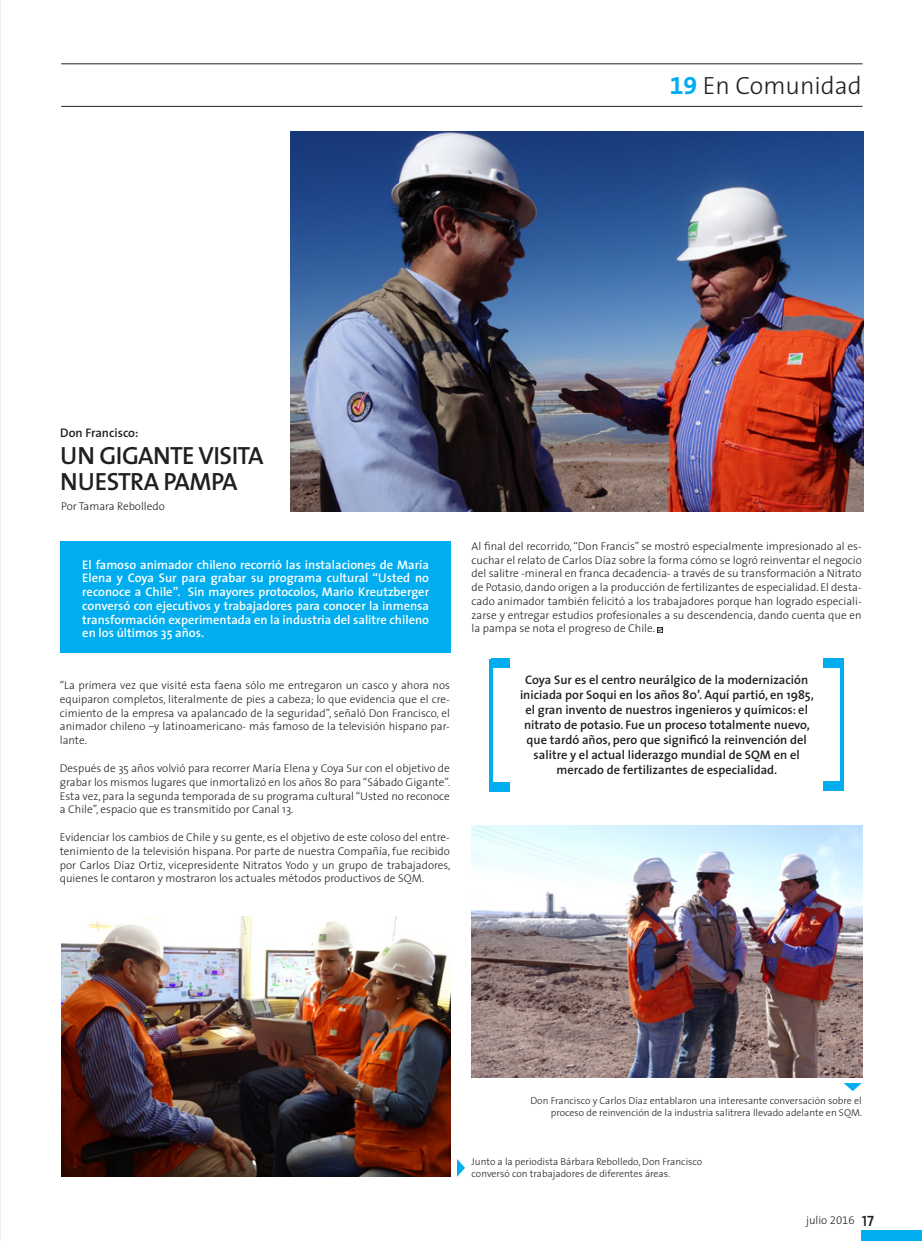
<style>
.page{position:relative;width:922px;height:1241px;background:#fff}
.page>*{position:absolute;margin:0;border:0;box-sizing:border-box;transform-origin:0 0}
.t1{font:25px/26.2px "The Sans Semi Bold Caps";letter-spacing:-.02em;color:#231f20}
.t2{font:300 25px "The Sans";color:#231f20}
.t3{font:600 12.5px/15px "The Sans";color:#231f20;text-align:center}
.t4{font:600 12.5px/13.8px "The Sans";color:#fff;text-align:justify}
.t5{font:300 11.25px/13.8px "The Sans";color:#231f20;text-align:justify}
.t6{font:300 10px/12px "The Sans";color:#231f20}
.s1{font-family:"The Sans Bold Expert";font-weight:400;color:#00aeef}
.s2{font-family:"The Sans Light Expert";font-weight:400}
.s3{font-family:"The Sans Semi Bold Caps";font-weight:400;font-size:15px}
</style>
<div class="page">
<hr style="left:0;top:0;width:1px;height:1240px;background:#dcdddf">
<div style="left:60px;top:541px;width:390px;height:111px;background:#00aeef"></div>
<div style="left:861px;top:1230px;width:60px;height:10px;background:#00aeef"></div>
<hr style="left:61px;top:64px;width:801px;height:1px;background:#231f20">
<hr style="left:61px;top:106px;width:801px;height:1px;background:#231f20">
<img style="left:61px;top:916px;width:389px;height:260px">
<img style="left:291px;top:131px;width:571px;height:380px">
<img style="left:472px;top:825px;width:390px;height:252px">
<svg style="left:657px;top:627px;width:5px;height:5px"></svg>
<svg style="left:457px;top:1159px;width:8px;height:17px"></svg>
<svg style="left:844px;top:1083px;width:17px;height:7px"></svg>
<hr style="left:489px;top:658px;width:4px;height:133px;background:#00aeef">
<div style="left:491px;top:658px;width:19px;height:10px;background:#00aeef"></div>
<div style="left:491px;top:782px;width:19px;height:9px;background:#00aeef"></div>
<hr style="left:840px;top:657px;width:3px;height:133px;background:#00aeef">
<div style="left:823px;top:781px;width:18px;height:9px;background:#00aeef"></div>
<div style="left:823px;top:657px;width:18px;height:10px;background:#00aeef"></div>
<h1 class="t2" style="left:669px;top:65px;width:193px"><span class="s1">19</span> En Comunidad</h1>
<p class="t3" style="left:60px;top:425px;width:80px">Don Francisco:</p>
<h1 class="t1" style="left:60px;top:441px;width:205px">UN GIGANTE VISITA<br>NUESTRA PAMPA</h1>
<p class="t5" style="left:61px;top:499px;width:105px">Por Tamara Rebolledo</p>
<p class="t4" style="left:82px;top:557px;width:348px">El famoso animador chileno recorrió las instalaciones de María Elena y Coya Sur para grabar su programa cultural “Usted no reconoce a Chile”. Sin mayores protocolos, Mario Kreutzberger conversó con ejecutivos y trabajadores para conocer la inmensa transformación experimentada en la industria del salitre chileno en los últimos 35 años.</p>
<p class="t5" style="left:60px;top:678px;width:391px">“La primera vez que visité esta faena sólo me entregaron un casco y ahora nos equiparon completos, literalmente de pies a cabeza; lo que evidencia que el cre&shy;cimiento de la empresa va apalancado de la seguridad”, señaló Don Francisco, el animador chileno –y latinoamericano- más famoso de la televisión hispano par&shy;lante.</p>
<p class="t5" style="left:60px;top:760px;width:392px">Después de 35 años volvió para recorrer María Elena y Coya Sur con el objetivo de grabar los mismos lugares que inmortalizó en los años 80 para “Sábado Gigante”.<br>Esta vez, para la segunda temporada de su programa cultural “Usted no reconoce a Chile”, espacio que es transmitido por Canal 13.</p>
<p class="t5" style="left:60px;top:830px;width:392px">Evidenciar los cambios de Chile y su gente, es el objetivo de este coloso del entre&shy;tenimiento de la televisión hispana. Por parte de nuestra Compañía, fue recibido por Carlos Díaz Ortiz, vicepresidente Nitratos Yodo y un grupo de trabajadores, quienes le contaron y mostraron los actuales métodos productivos de SQM.</p>
<p class="t5" style="left:471px;top:539px;width:391px">Al final del recorrido, “Don Francis” se mostró especialmente impresionado al es&shy;cuchar el relato de Carlos Díaz sobre la forma cómo se logró reinventar el negocio del salitre -mineral en franca decadencia- a través de su transformación a Nitrato de Potasio, dando origen a la producción de fertilizantes de especialidad. El desta&shy;cado animador también felicitó a los trabajadores porque han logrado especiali&shy;zarse y entregar estudios profesionales a su descendencia, dando cuenta que en la pampa se nota el progreso de Chile.</p>
<p class="t3" style="left:520px;top:671px;width:295px">Coya Sur es el centro neurálgico de la modernización iniciada por Soqui en los años 80’. Aquí partió, en 1985, el gran invento de nuestros ingenieros y químicos: el nitrato de potasio. Fue un proceso totalmente nuevo, que tardó años, pero que significó la reinvención del salitre y el actual liderazgo mundial de SQM en el mercado de fertilizantes de especialidad.</p>
<p class="t6" style="left:530px;top:1094px;width:333px;text-align:right">Don Francisco y Carlos Díaz entablaron una interesante conversación sobre el proceso de reinvención de la industria salitrera llevado adelante en SQM.</p>
<p class="t6" style="left:471px;top:1154px;width:232px">Junto a la periodista Bárbara Rebolledo, Don Francisco conversó con trabajadores de diferentes áreas.</p>
<p class="t5" style="left:805px;top:1212px;width:69px">julio <span class="s2">2016</span> <span class="s3">17</span></p>
</div>
